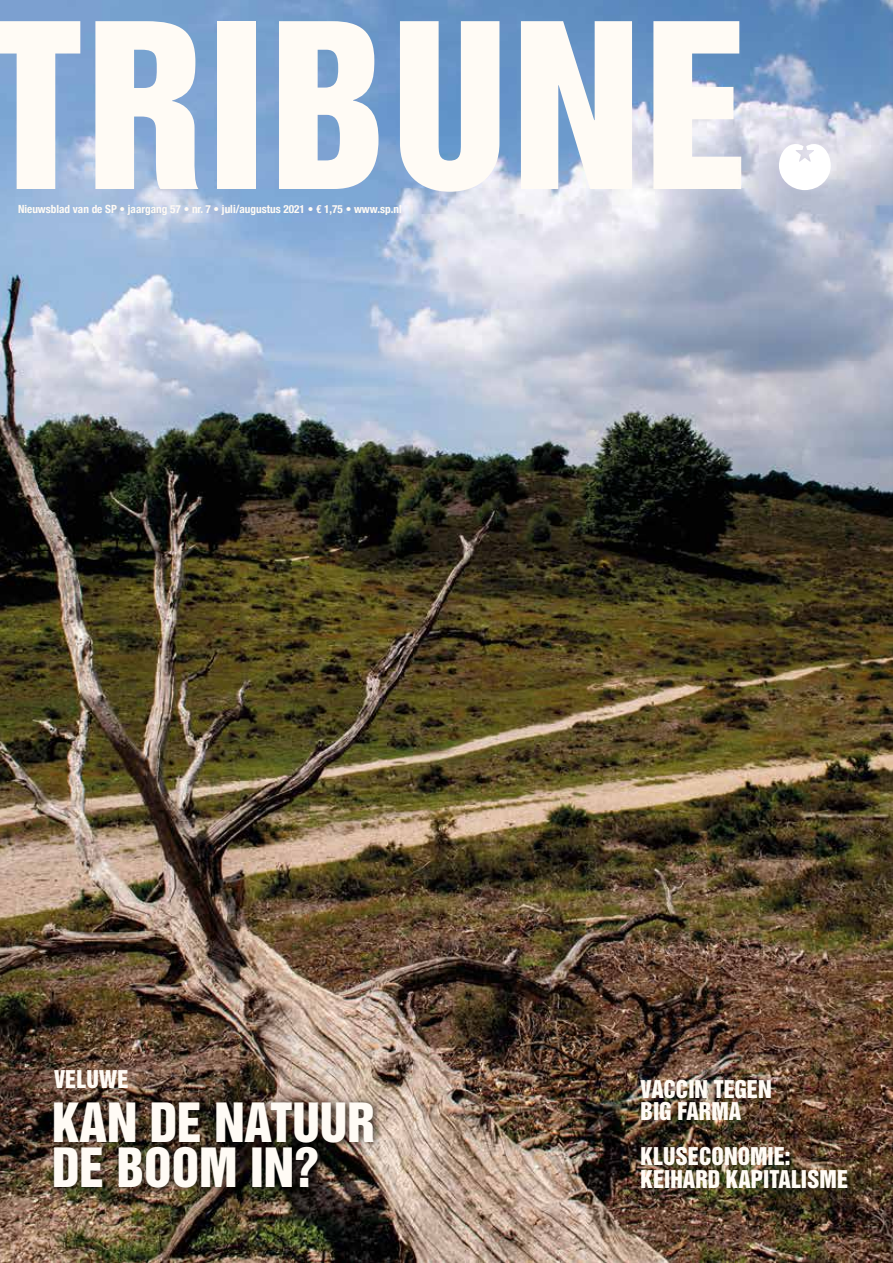
<style>
.page{position:relative;width:893px;height:1263px;background:#fff}
.page>*{position:absolute;margin:0;border:0;box-sizing:border-box;transform-origin:0 0}
.t1{font:210px "Helvetica Inserat LT Std";letter-spacing:.02em;color:#fffbf5}
.t2{font:49.5px/45px "Helvetica Inserat LT Std";color:#fffbf5}
.t3{font:22.35px/22.5px "Helvetica Inserat LT Std";color:#fffbf5}
.t4{font:700 condensed 11.25px "Helvetica Neue";color:#fffbf5}
</style>
<div class="page">
<img style="left:0;top:0;width:893px;height:1263px">
<div style="left:714px;top:78px;width:179px;height:178px;background:#2c3472;opacity:.1"></div>
<svg style="left:779px;top:144px;width:52px;height:46px"></svg>
<div style="left:47px;top:1095px;width:335px;height:101px;background:#000;opacity:.75"></div>
<h1 class="t1" style="left:-11px;top:-19px;width:762px">TRIBUNE</h1>
<p class="t4" style="left:18px;top:199px;width:385px">Nieuwsblad van de SP • jaargang 57 • nr. 7 • juli/augustus 2021 • € 1,75 • www.sp.nl</p>
<h3 class="t3" style="left:54px;top:1068px;width:76px">VELUWE</h3>
<h2 class="t2" style="left:52px;top:1101px;width:324px">KAN DE NATUUR<br>DE BOOM IN?</h2>
<h3 class="t3" style="left:641px;top:1078px;width:133px">VACCIN TEGEN<br>BIG FARMA</h3>
<h3 class="t3" style="left:641px;top:1146px;width:209px">KLUSECONOMIE:<br>KEIHARD KAPITALISME</h3>
</div>
